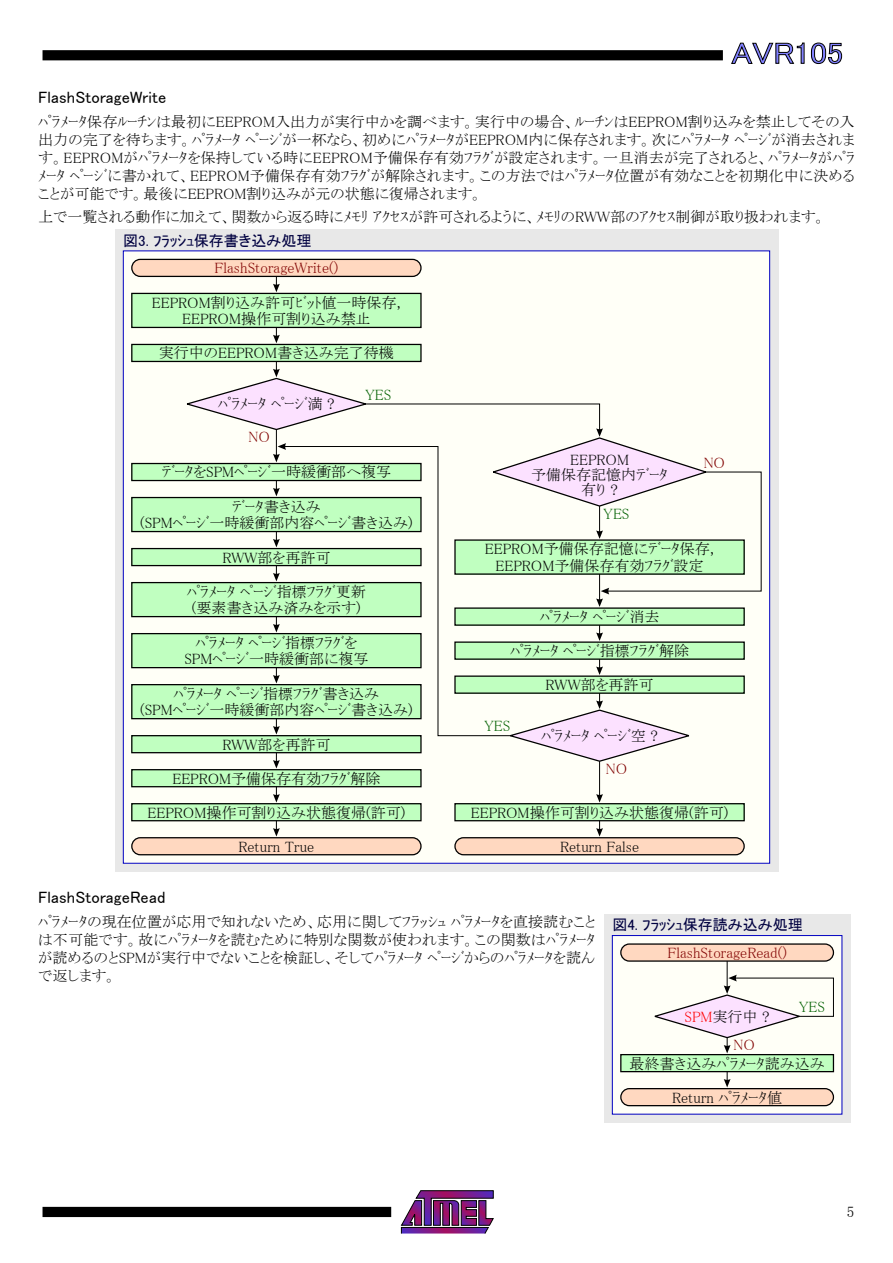
<style>
.page{position:relative;width:893px;height:1263px;background:#fff}
.page>*{position:absolute;margin:0;border:0;box-sizing:border-box;transform-origin:0 0}
.t1{font:30px "MS P Gothic";color:#8080ff;scale:1.1 1}
.t2{font:16.5px "MS P Gothic";letter-spacing:.01em;color:#000}
.t3{font:15px/18px "MS P Mincho";color:#000;text-align:center}
.t4{font:15px "MS P Mincho";color:#800000}
.t5{font:15px "MS P Gothic";color:#000040}
.t6{font:15px "MS P Mincho";color:#006000}
.s1{color:#f00}
</style>
<div class="page">
<svg style="left:401px;top:1190px;width:93px;height:44px"></svg>
<div style="left:43px;top:1207px;width:348px;height:10px;background:#000"></div>
<div style="left:43px;top:50px;width:680px;height:10px;background:#000"></div>
<svg style="left:731px;top:43px;width:73px;height:21px"></svg>
<svg style="left:811px;top:43px;width:31px;height:21px"></svg>
<div style="left:115px;top:230px;width:663px;height:642px;background:#e8e8e8"></div>
<div style="left:123px;top:251px;width:647px;height:612px;background:#fffff7"></div>
<div style="left:132px;top:259px;width:289px;height:17px;background:#ffd8c0;border-radius:9px"></div>
<div style="left:131px;top:259px;width:291px;height:18px;border:1px solid #000;border-radius:9px"></div>
<div style="left:132px;top:344px;width:289px;height:17px;background:#c0ffc0"></div>
<div style="left:131px;top:344px;width:291px;height:18px;border:1px solid #000"></div>
<div style="left:132px;top:293px;width:289px;height:34px;background:#c0ffc0"></div>
<div style="left:131px;top:293px;width:291px;height:35px;border:1px solid #000"></div>
<div style="left:132px;top:463px;width:289px;height:17px;background:#c0ffc0"></div>
<div style="left:131px;top:463px;width:291px;height:18px;border:1px solid #000"></div>
<div style="left:455px;top:838px;width:289px;height:17px;background:#ffd8c0;border-radius:9px"></div>
<div style="left:454px;top:837px;width:291px;height:18px;border:1px solid #000;border-radius:9px"></div>
<div style="left:132px;top:497px;width:289px;height:34px;background:#c0ffc0"></div>
<div style="left:131px;top:497px;width:291px;height:35px;border:1px solid #000"></div>
<div style="left:132px;top:549px;width:289px;height:17px;background:#c0ffc0"></div>
<div style="left:131px;top:548px;width:291px;height:18px;border:1px solid #000"></div>
<div style="left:132px;top:583px;width:289px;height:34px;background:#c0ffc0"></div>
<div style="left:131px;top:582px;width:291px;height:35px;border:1px solid #000"></div>
<div style="left:455px;top:608px;width:289px;height:17px;background:#c0ffc0"></div>
<div style="left:455px;top:642px;width:289px;height:17px;background:#c0ffc0"></div>
<div style="left:454px;top:641px;width:291px;height:19px;border:1px solid #000"></div>
<div style="left:455px;top:676px;width:289px;height:17px;background:#c0ffc0"></div>
<div style="left:454px;top:675px;width:291px;height:19px;border:1px solid #000"></div>
<div style="left:455px;top:804px;width:289px;height:17px;background:#c0ffc0"></div>
<div style="left:454px;top:803px;width:291px;height:18px;border:1px solid #000"></div>
<div style="left:132px;top:634px;width:289px;height:34px;background:#c0ffc0"></div>
<div style="left:131px;top:633px;width:291px;height:35px;border:1px solid #000"></div>
<div style="left:132px;top:685px;width:289px;height:34px;background:#c0ffc0"></div>
<div style="left:131px;top:684px;width:291px;height:35px;border:1px solid #000"></div>
<div style="left:132px;top:736px;width:289px;height:17px;background:#c0ffc0"></div>
<div style="left:131px;top:735px;width:291px;height:18px;border:1px solid #000"></div>
<div style="left:132px;top:770px;width:289px;height:17px;background:#c0ffc0"></div>
<div style="left:131px;top:769px;width:291px;height:18px;border:1px solid #000"></div>
<div style="left:132px;top:838px;width:289px;height:17px;background:#ffd8c0;border-radius:9px"></div>
<div style="left:131px;top:837px;width:291px;height:18px;border:1px solid #000;border-radius:9px"></div>
<div style="left:132px;top:804px;width:289px;height:17px;background:#c0ffc0"></div>
<div style="left:131px;top:803px;width:291px;height:18px;border:1px solid #000"></div>
<svg style="left:273px;top:276px;width:7px;height:16px"></svg>
<svg style="left:273px;top:327px;width:7px;height:16px"></svg>
<svg style="left:273px;top:617px;width:7px;height:15px"></svg>
<svg style="left:273px;top:668px;width:7px;height:15px"></svg>
<svg style="left:273px;top:719px;width:7px;height:15px"></svg>
<svg style="left:273px;top:753px;width:7px;height:15px"></svg>
<svg style="left:273px;top:787px;width:7px;height:15px"></svg>
<svg style="left:273px;top:821px;width:7px;height:15px"></svg>
<svg style="left:596px;top:625px;width:7px;height:16px"></svg>
<svg style="left:596px;top:659px;width:7px;height:16px"></svg>
<svg style="left:509px;top:693px;width:184px;height:69px"></svg>
<hr style="left:599px;top:761px;width:1px;height:38px;background:#000">
<svg style="left:596px;top:794px;width:7px;height:8px"></svg>
<svg style="left:596px;top:821px;width:7px;height:15px"></svg>
<svg style="left:280px;top:607px;width:231px;height:129px"></svg>
<svg style="left:186px;top:361px;width:576px;height:246px"></svg>
<div style="left:604px;top:914px;width:246px;height:209px;background:#e8e8e8"></div>
<div style="left:612px;top:935px;width:230px;height:179px;background:#fffff7"></div>
<div style="left:612px;top:935px;width:230px;height:179px;border:1px solid #0000c0"></div>
<div style="left:621px;top:944px;width:212px;height:17px;background:#ffd8c0;border-radius:9px"></div>
<div style="left:620px;top:943px;width:214px;height:19px;border:1px solid #000;border-radius:9px"></div>
<div style="left:621px;top:1054px;width:212px;height:17px;background:#c0ffc0"></div>
<div style="left:620px;top:1054px;width:214px;height:18px;border:1px solid #000"></div>
<div style="left:621px;top:1089px;width:212px;height:17px;background:#ffd8c0;border-radius:9px"></div>
<div style="left:620px;top:1088px;width:214px;height:18px;border:1px solid #000;border-radius:9px"></div>
<hr style="left:727px;top:961px;width:1px;height:30px;background:#000">
<svg style="left:724px;top:1071px;width:6px;height:16px"></svg>
<svg style="left:654px;top:975px;width:180px;height:78px"></svg>
<h1 class="t1" style="left:731px;top:38px;width:103px">AVR105</h1>
<p class="t2" style="left:38px;top:89px;width:130px">FlashStorageWrite</p>
<p class="t3" style="left:38px;top:113px;width:818px;text-align:justify">ﾊﾟﾗﾒｰﾀ保存ﾙｰﾁﾝは最初にEEPROM入出力が実行中かを調べます。実行中の場合、ﾙｰﾁﾝはEEPROM割り込みを禁止してその入出力の完了を待ちます。ﾊﾟﾗﾒｰﾀ ﾍﾟｰｼﾞが一杯なら、初めにﾊﾟﾗﾒｰﾀがEEPROM内に保存されます。次にﾊﾟﾗﾒｰﾀ ﾍﾟｰｼﾞが消去されます。EEPROMがﾊﾟﾗﾒｰﾀを保持している時にEEPROM予備保存有効ﾌﾗｸﾞが設定されます。一旦消去が完了されると、ﾊﾟﾗﾒｰﾀがﾊﾟﾗﾒｰﾀ ﾍﾟｰｼﾞに書かれて、EEPROM予備保存有効ﾌﾗｸﾞが解除されます。この方法ではﾊﾟﾗﾒｰﾀ位置が有効なことを初期化中に決めることが可能です。最後にEEPROM割り込みが元の状態に復帰されます。</p>
<p class="t3" style="left:38px;top:208px;width:789px">上で一覧される動作に加えて、関数から返る時にﾒﾓﾘ ｱｸｾｽが許可されるように、ﾒﾓﾘのRWW部のｱｸｾｽ制御が取り扱われます。</p>
<p class="t5" style="left:123px;top:233px;width:190px">図3. ﾌﾗｯｼｭ保存書き込み処理</p>
<p class="t4" style="left:215px;top:260px;width:125px">FlashStorageWrite()</p>
<p class="t3" style="left:152px;top:294px;width:251px;line-height:16.5px">EEPROM割り込み許可ﾋﾞｯﾄ値一時保存,<br>EEPROM操作可割り込み禁止</p>
<p class="t3" style="left:159px;top:344px;width:237px">実行中のEEPROM書き込み完了待機</p>
<p class="t3" style="left:218px;top:395px;width:118px">ﾊﾟﾗﾒｰﾀ ﾍﾟｰｼﾞ満 ?</p>
<p class="t4" style="left:249px;top:429px;width:23px">NO</p>
<p class="t6" style="left:365px;top:387px;width:27px">YES</p>
<p class="t3" style="left:162px;top:463px;width:231px">ﾃﾞｰﾀをSPMﾍﾟｰｼﾞ一時緩衝部へ複写</p>
<p class="t3" style="left:140px;top:498px;width:274px;line-height:16.5px">ﾃﾞｰﾀ書き込み<br>(SPMﾍﾟｰｼﾞ一時緩衝部内容ﾍﾟｰｼﾞ書き込み)</p>
<p class="t3" style="left:222px;top:548px;width:109px">RWW部を再許可</p>
<p class="t3" style="left:187px;top:583px;width:180px;line-height:16.5px">ﾊﾟﾗﾒｰﾀ ﾍﾟｰｼﾞ指標ﾌﾗｸﾞ更新(要素書き込み済みを示す)</p>
<p class="t3" style="left:184px;top:634px;width:185px;line-height:16.5px">ﾊﾟﾗﾒｰﾀ ﾍﾟｰｼﾞ指標ﾌﾗｸﾞを<br>SPMﾍﾟｰｼﾞ一時緩衝部に複写</p>
<p class="t3" style="left:140px;top:685px;width:274px;line-height:16.5px">ﾊﾟﾗﾒｰﾀ ﾍﾟｰｼﾞ指標ﾌﾗｸﾞ書き込み<br>(SPMﾍﾟｰｼﾞ一時緩衝部内容ﾍﾟｰｼﾞ書き込み)</p>
<p class="t3" style="left:222px;top:735px;width:109px">RWW部を再許可</p>
<p class="t3" style="left:172px;top:769px;width:210px">EEPROM予備保存有効ﾌﾗｸﾞ解除</p>
<p class="t3" style="left:148px;top:803px;width:259px">EEPROM操作可割り込み状態復帰(許可)</p>
<p class="t3" style="left:238px;top:837px;width:77px">Return True</p>
<p class="t3" style="left:531px;top:452px;width:138px;line-height:15px">EEPROM<br>予備保存記憶内ﾃﾞｰﾀ有り ?</p>
<p class="t6" style="left:604px;top:506px;width:27px">YES</p>
<p class="t4" style="left:704px;top:455px;width:23px">NO</p>
<p class="t3" style="left:485px;top:541px;width:231px;line-height:16.5px">EEPROM予備保存記憶にﾃﾞｰﾀ保存,<br>EEPROM予備保存有効ﾌﾗｸﾞ設定</p>
<p class="t3" style="left:540px;top:608px;width:121px">ﾊﾟﾗﾒｰﾀ ﾍﾟｰｼﾞ消去</p>
<p class="t3" style="left:510px;top:642px;width:180px">ﾊﾟﾗﾒｰﾀ ﾍﾟｰｼﾞ指標ﾌﾗｸﾞ解除</p>
<p class="t3" style="left:546px;top:676px;width:109px">RWW部を再許可</p>
<p class="t3" style="left:541px;top:727px;width:118px">ﾊﾟﾗﾒｰﾀ ﾍﾟｰｼﾞ空 ?</p>
<p class="t6" style="left:485px;top:718px;width:27px">YES</p>
<p class="t4" style="left:606px;top:761px;width:23px">NO</p>
<p class="t3" style="left:471px;top:803px;width:259px">EEPROM操作可割り込み状態復帰(許可)</p>
<p class="t3" style="left:560px;top:837px;width:81px">Return False</p>
<p class="t2" style="left:38px;top:889px;width:128px">FlashStorageRead</p>
<p class="t3" style="left:38px;top:912px;width:559px;text-align:justify">ﾊﾟﾗﾒｰﾀの現在位置が応用で知れないため、応用に関してﾌﾗｯｼｭ ﾊﾟﾗﾒｰﾀを直接読むことは不可能です。故にﾊﾟﾗﾒｰﾀを読むために特別な関数が使われます。この関数はﾊﾟﾗﾒｰﾀが読めるのとSPMが実行中でないことを検証し、そしてﾊﾟﾗﾒｰﾀ ﾍﾟｰｼﾞからのﾊﾟﾗﾒｰﾀを読んで返します。</p>
<p class="t5" style="left:612px;top:917px;width:192px">図4. ﾌﾗｯｼｭ保存読み込み処理</p>
<p class="t4" style="left:667px;top:945px;width:121px">FlashStorageRead()</p>
<p class="t3" style="left:685px;top:1007px;width:87px"><span class="s1">SPM</span>実行中 ?</p>
<p class="t4" style="left:733px;top:1037px;width:23px">NO</p>
<p class="t6" style="left:799px;top:999px;width:27px">YES</p>
<p class="t3" style="left:629px;top:1054px;width:197px">最終書き込みﾊﾟﾗﾒｰﾀ読み込み</p>
<p class="t3" style="left:672px;top:1088px;width:111px">Return ﾊﾟﾗﾒｰﾀ値</p>
<p class="t3" style="left:847px;top:1202px;width:9px">5</p>
</div>
